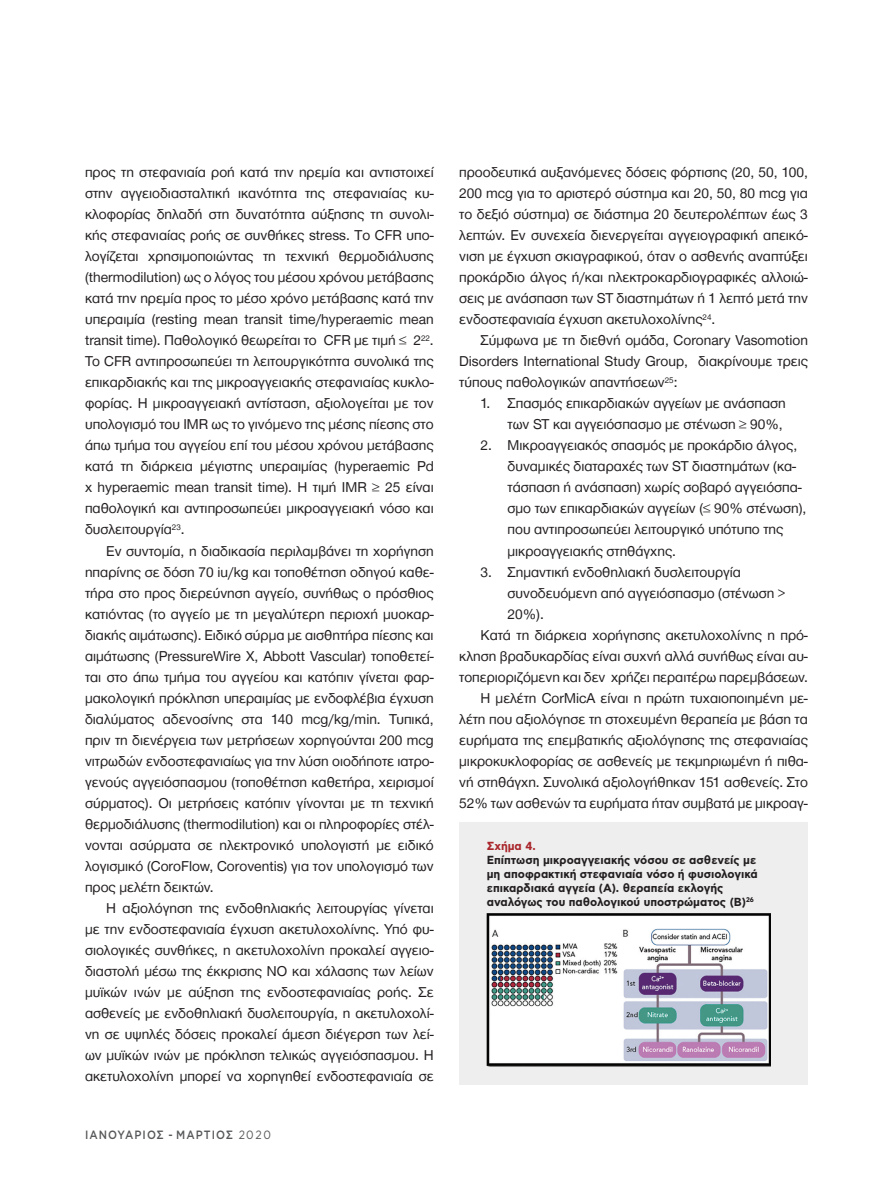
<style>
.page{position:relative;width:893px;height:1191px;background:#fff}
.page>*{position:absolute;margin:0;border:0;box-sizing:border-box;transform-origin:0 0}
.t1{font:14.7px/21px "Helvetica Neue Greek";color:#231f20;text-align:justify}
.t2{font:500 12px "Gotham Greek";letter-spacing:.1em;color:#57585a;scale:.88 1}
.t3{font:700 11.7px/14.1px "CF Asty Std";color:#231f20}
.t4{font:700 11.7px "CF Asty Std";color:#a9272c}
.s1{font-weight:400}
</style>
<div class="page">
<div style="left:459px;top:821px;width:349px;height:263px;background:#eeeeef"></div>
<img style="left:487px;top:913px;width:284px;height:153px">
<p class="t1" style="left:85px;top:162px;width:350px">προς τη στεφανιαία ροή κατά την ηρεμία και αντιστοιχεί στην αγγειοδιασταλτική ικανότητα της στεφανιαίας κυ&shy;κλοφορίας δηλαδή στη δυνατότητα αύξησης τη συνολι&shy;κής στεφανιαίας ροής σε συνθήκες stress. Τo CFR υπο&shy;λογίζεται χρησιμοποιώντας τη τεχνική θερμοδιάλυσης (thermodilution) ως ο λόγος του μέσου χρόνου μετάβασης κατά την ηρεμία προς το μέσο χρόνο μετάβασης κατά την υπεραιμία (resting mean transit time/hyperaemic mean transit time). Παθολογικό θεωρείται το CFR με τιμή ≤ 2<sup>22</sup>.<br>Το CFR αντιπροσωπεύει τη λειτουργικότητα συνολικά της επικαρδιακής και της μικροαγγειακής στεφανιαίας κυκλο&shy;φορίας. Η μικροαγγειακή αντίσταση, αξιολογείται με τον υπολογισμό του IMR ως το γινόμενο της μέσης πίεσης στο άπω τμήμα του αγγείου επί του μέσου χρόνου μετάβασης κατά τη διάρκεια μέγιστης υπεραιμίας (hyperaemic Pd x hyperaemic mean transit time). Η τιμή IMR ≥ 25 είναι παθολογική και αντιπροσωπεύει μικροαγγειακή νόσο και δυσλειτουργία<sup>23</sup>.</p>
<p class="t1" style="left:85px;top:540px;width:350px;text-indent:21px">Εν συντομία, η διαδικασία περιλαμβάνει τη χορήγηση ηπαρίνης σε δόση 70 iu/kg και τοποθέτηση οδηγού καθε&shy;τήρα στο προς διερεύνηση αγγείο, συνήθως ο πρόσθιος κατιόντας (το αγγείο με τη μεγαλύτερη περιοχή μυοκαρ&shy;διακής αιμάτωσης). Ειδικό σύρμα με αισθητήρα πίεσης και αιμάτωσης (PressureWire X, Abbott Vascular) τοποθετεί&shy;ται στο άπω τμήμα του αγγείου και κατόπιν γίνεται φαρ&shy;μακολογική πρόκληση υπεραιμίας με ενδοφλέβια έγχυση διαλύματος αδενοσίνης στα 140 mcg/kg/min. Τυπικά, πριν τη διενέργεια των μετρήσεων χορηγούνται 200 mcg νιτρωδών ενδοστεφανιαίως για την λύση οιοδήποτε ιατρο&shy;γενούς αγγειόσπασμου (τοποθέτηση καθετήρα, χειρισμοί σύρματος). Οι μετρήσεις κατόπιν γίνονται με τη τεχνική θερμοδιάλυσης (thermodilution) και οι πληροφορίες στέλ&shy;νονται ασύρματα σε ηλεκτρονικό υπολογιστή με ειδικό λογισμικό (CoroFlow, Coroventis) για τον υπολογισμό των προς μελέτη δεικτών.</p>
<p class="t1" style="left:85px;top:897px;width:350px;text-indent:21px">Η αξιολόγηση της ενδοθηλιακής λειτουργίας γίνεται με την ενδοστεφανιαία έγχυση ακετυλοχολίνης. Υπό φυ&shy;σιολογικές συνθήκες, η ακετυλοχολίνη προκαλεί αγγειο&shy;διαστολή μέσω της έκκρισης NO και χάλασης των λείων μυϊκών ινών με αύξηση της ενδοστεφανιαίας ροής. Σε ασθενείς με ενδοθηλιακή δυσλειτουργία, η ακετυλοχολί&shy;νη σε υψηλές δόσεις προκαλεί άμεση διέγερση των λεί&shy;ων μυϊκών ινών με πρόκληση τελικώς αγγειόσπασμου. Η ακετυλοχολίνη μπορεί να χορηγηθεί ενδοστεφανιαία σε</p>
<p class="t2" style="left:85px;top:1128px;width:213px">ΙΑΝΟΥΑΡΙΟΣ - ΜΑΡΤΙΟΣ <span class="s1">2020</span></p>
<p class="t1" style="left:459px;top:162px;width:350px">προοδευτικά αυξανόμενες δόσεις φόρτισης (20, 50, 100, 200 mcg για το αριστερό σύστημα και 20, 50, 80 mcg για το δεξιό σύστημα) σε διάστημα 20 δευτερολέπτων έως 3 λεπτών. Εν συνεχεία διενεργείται αγγειογραφική απεικό&shy;νιση με έγχυση σκιαγραφικού, όταν ο ασθενής αναπτύξει προκάρδιο άλγος ή/και ηλεκτροκαρδιογραφικές αλλοιώ&shy;σεις με ανάσπαση των ST διαστημάτων ή 1 λεπτό μετά την ενδοστεφανιαία έγχυση ακετυλοχολίνης<sup>24</sup>.</p>
<p class="t1" style="left:459px;top:330px;width:350px;text-indent:21px">Σύμφωνα με τη διεθνή ομάδα, Coronary Vasomotion Disorders International Study Group, διακρίνουμε τρεις τύπους παθολογικών απαντήσεων<sup>25</sup>:</p>
<p class="t1" style="left:480px;top:393px;width:307px;text-align:right">1. Σπασμός επικαρδιακών αγγείων με ανάσπαση των ST και αγγειόσπασμο με στένωση ≥ 90%,</p>
<p class="t1" style="left:507px;top:435px;width:300px;text-align:left;text-indent:-27px">2. Μικροαγγειακός σπασμός με προκάρδιο άλγος, δυναμικές διαταραχές των ST διαστημάτων (κα&shy;τάσπαση ή ανάσπαση) χωρίς σοβαρό αγγειόσπα&shy;σμο των επικαρδιακών αγγείων (≤ 90% στένωση), που αντιπροσωπεύει λειτουργικό υπότυπο της μικροαγγειακής στηθάγχης.</p>
<p class="t1" style="left:507px;top:561px;width:280px;text-align:left;text-indent:-27px">3. Σημαντική ενδοθηλιακή δυσλειτουργία συνοδευόμενη από αγγειόσπασμο (στένωση &gt;<br>20%).</p>
<p class="t1" style="left:459px;top:624px;width:350px;text-indent:21px">Κατά τη διάρκεια χορήγησης ακετυλοχολίνης η πρό&shy;κληση βραδυκαρδίας είναι συχνή αλλά συνήθως είναι αυ&shy;τοπεριοριζόμενη και δεν χρήζει περαιτέρω παρεμβάσεων.</p>
<p class="t1" style="left:459px;top:687px;width:350px;text-indent:21px">Η μελέτη CorMicA είναι η πρώτη τυχαιοποιημένη με&shy;λέτη που αξιολόγησε τη στοχευμένη θεραπεία με βάση τα ευρήματα της επεμβατικής αξιολόγησης της στεφανιαίας μικροκυκλοφορίας σε ασθενείς με τεκμηριωμένη ή πιθα&shy;νή στηθάγχη. Συνολικά αξιολογήθηκαν 151 ασθενείς. Στο 52% των ασθενών τα ευρήματα ήταν συμβατά με μικροαγ-</p>
<p class="t4" style="left:487px;top:838px;width:51px">Σχήμα 4.</p>
<p class="t3" style="left:487px;top:853px;width:273px">Επίπτωση μικροαγγειακής νόσου σε ασθενείς με μη αποφρακτική στεφανιαία νόσο ή φυσιολογικά επικαρδιακά αγγεία (Α). θεραπεία εκλογής αναλόγως του παθολογικού υποστρώματος (Β)<sup>26</sup></p>
</div>
